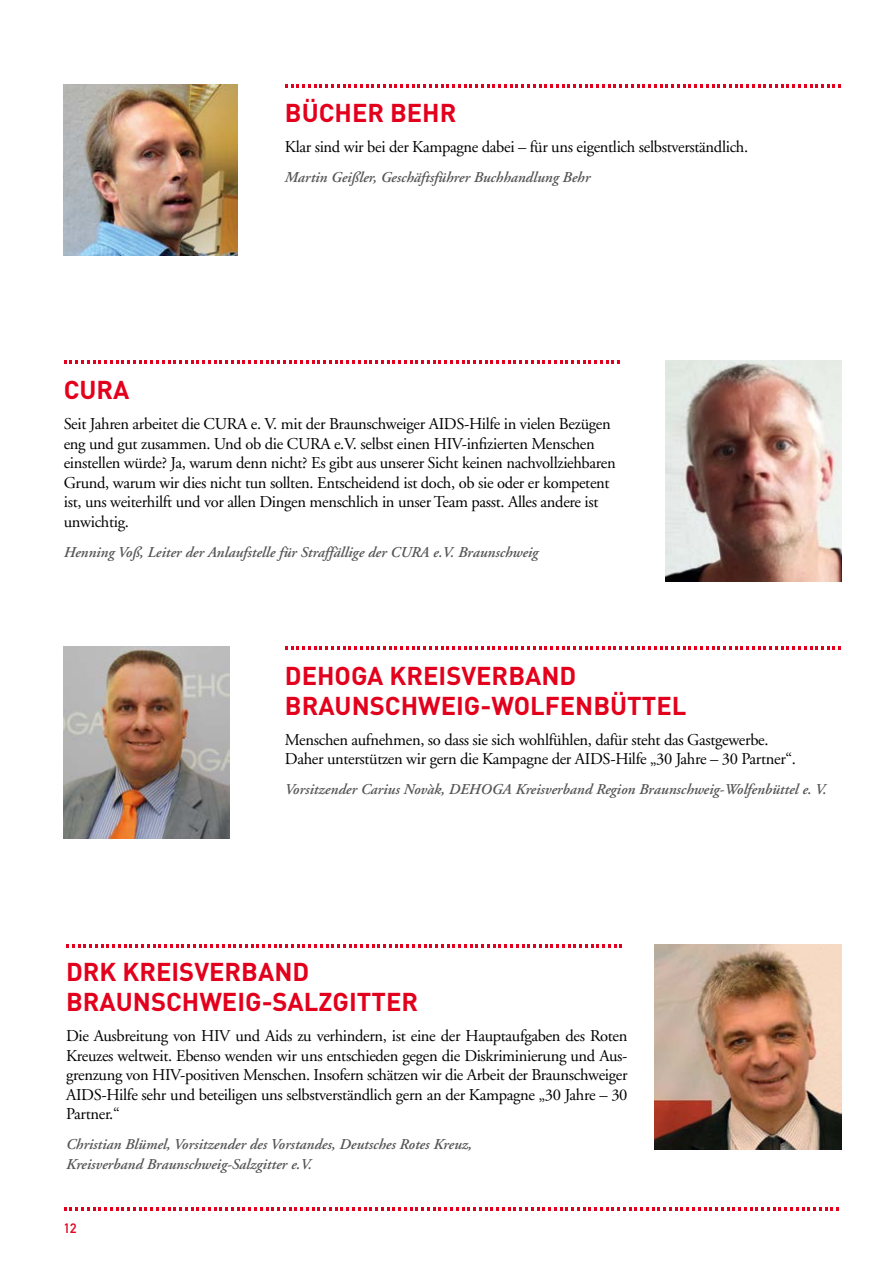
<style>
.page{position:relative;width:893px;height:1263px;background:#fff}
.page>*{position:absolute;margin:0;border:0;box-sizing:border-box;transform-origin:0 0}
.t1{font:700 25.5px/30px "DIN";color:#e3001c}
.t2{font:16.5px/19.5px "Adobe Garamond";letter-spacing:-.02em;color:#000}
.t3{font:italic 600 15px/19.5px "Adobe Garamond";color:#565656}
.t4{font:13.5px "DIN Mittelschrift";color:#e3001c}
</style>
<div class="page">
<svg style="left:66px;top:944px;width:556px;height:3px"></svg>
<img style="left:655px;top:944px;width:186px;height:205px">
<svg style="left:285px;top:646px;width:556px;height:3px"></svg>
<img style="left:64px;top:647px;width:166px;height:191px">
<svg style="left:64px;top:1208px;width:775px;height:3px"></svg>
<svg style="left:285px;top:84px;width:556px;height:3px"></svg>
<img style="left:64px;top:85px;width:174px;height:170px">
<svg style="left:64px;top:361px;width:556px;height:3px"></svg>
<img style="left:666px;top:361px;width:175px;height:220px">
<h1 class="t1" style="left:285px;top:97px;width:173px">BÜCHER BEHR</h1>
<p class="t2" style="left:285px;top:138px;width:465px">Klar sind wir bei der Kampagne dabei – für uns eigentlich selbstverständlich.</p>
<p class="t3" style="left:285px;top:168px;width:307px">Martin Geißler, Geschäftsführer Buchhandlung Behr</p>
<h1 class="t1" style="left:64px;top:374px;width:67px">CURA</h1>
<p class="t2" style="left:64px;top:415px;width:553px">Seit Jahren arbeitet die CURA e. V. mit der Braunschweiger AIDS-Hilfe in vielen Bezügen eng und gut zusammen. Und ob die CURA e.V. selbst einen HIV-infizierten Menschen einstellen würde? Ja, warum denn nicht? Es gibt aus unserer Sicht keinen nachvollziehbaren Grund, warum wir dies nicht tun sollten. Entscheidend ist doch, ob sie oder er kompetent ist, uns weiterhilft und vor allen Dingen menschlich in unser Team passt. Alles andere ist unwichtig.</p>
<p class="t3" style="left:64px;top:543px;width:476px">Henning Voß, Leiter der Anlaufstelle für Straffällige der CURA e.V. Braunschweig</p>
<h1 class="t1" style="left:285px;top:659px;width:403px">DEHOGA KREISVERBAND<br>BRAUNSCHWEIG-WOLFENBÜTTEL</h1>
<p class="t2" style="left:285px;top:730px;width:513px">Menschen aufnehmen, so dass sie sich wohlfühlen, dafür steht das Gastgewerbe.<br>Daher unterstützen wir gern die Kampagne der AIDS-Hilfe „30 Jahre – 30 Partner“.</p>
<p class="t3" style="left:285px;top:780px;width:543px">Vorsitzender Carius Novàk, DEHOGA Kreisverband Region Braunschweig-Wolfenbüttel e. V.</p>
<h1 class="t1" style="left:66px;top:956px;width:353px">DRK KREISVERBAND<br>BRAUNSCHWEIG-SALZGITTER</h1>
<p class="t2" style="left:66px;top:1027px;width:563px;text-align:justify">Die Ausbreitung von HIV und Aids zu verhindern, ist eine der Hauptaufgaben des Roten Kreuzes weltweit. Ebenso wenden wir uns entschieden gegen die Diskriminierung und Aus&shy;grenzung von HIV-positiven Menschen. Insofern schätzen wir die Arbeit der Braunschweiger AIDS-Hilfe sehr und beteiligen uns selbstverständlich gern an der Kampagne „30 Jahre – 30<br>Partner.“</p>
<p class="t3" style="left:66px;top:1135px;width:407px">Christian Blümel, Vorsitzender des Vorstandes, Deutsches Rotes Kreuz,<br>Kreisverband Braunschweig-Salzgitter e.V.</p>
<p class="t4" style="left:64px;top:1220px;width:14px">12</p>
</div>
